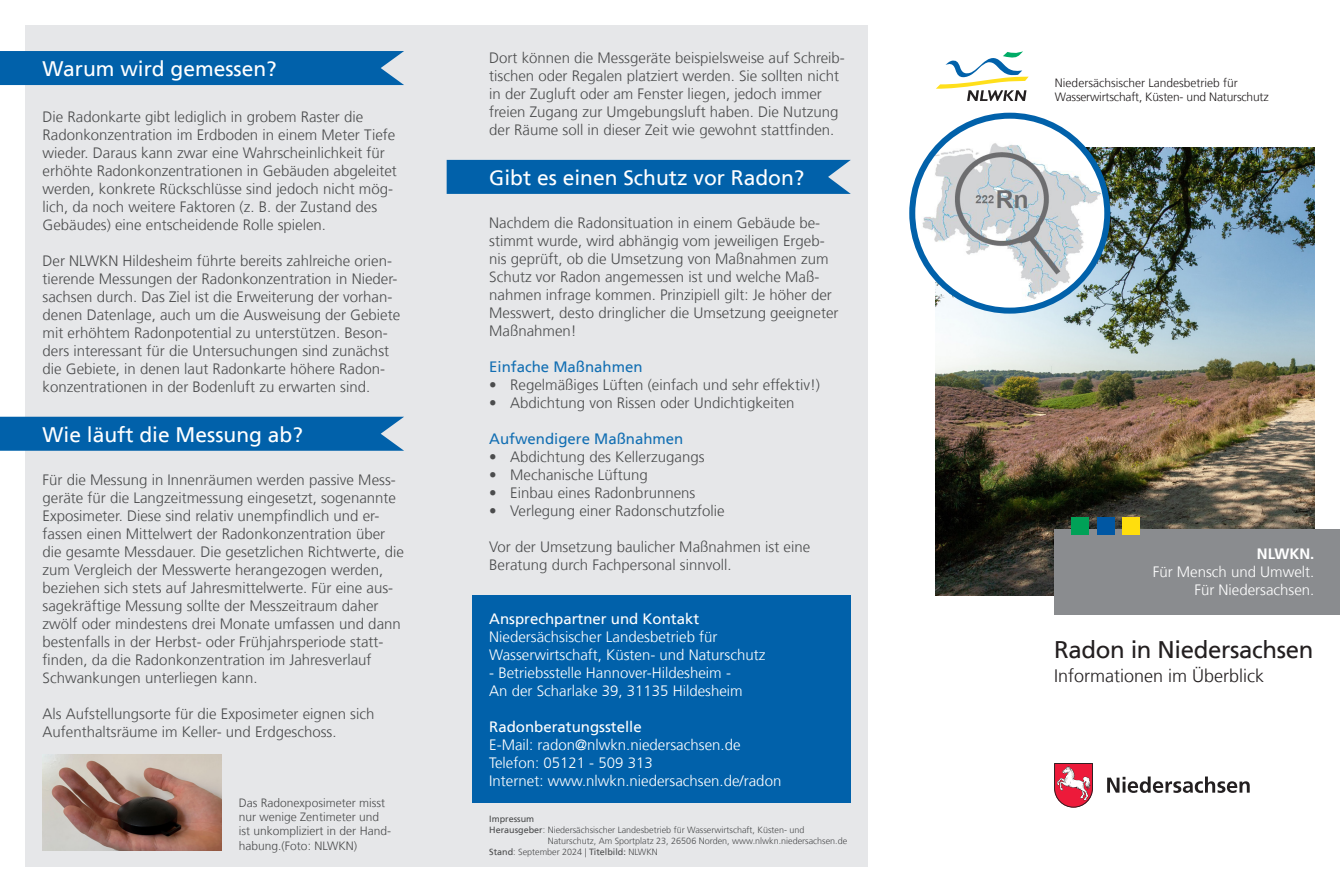
<style>
.page{position:relative;width:1340px;height:893px;background:#fff}
.page>*{position:absolute;margin:0;border:0;box-sizing:border-box;transform-origin:0 0}
.t1{font:24px "NDS Frutiger";letter-spacing:-.015em;color:#231f20}
.t2{font:21px "NDS Frutiger";color:#fff}
.t3{font:300 18px "NDS Frutiger";color:#231f20}
.t4{font:300 15px/18px "NDS Frutiger";color:#4b4c4d}
.t5{font:300 15px "NDS Frutiger";color:#fff}
.t6{font:15px "NDS Frutiger";color:#fff}
.t7{font:15px "NDS Frutiger";color:#136fb3}
.t8{font:700 15px "NDS Frutiger";color:#fff}
.t9{font:300 12px/14.4px "NDS Frutiger";color:#4b4c4d}
.t10{font:300 12px "NDS Frutiger";letter-spacing:-.015em;color:#231f20}
.t11{font:300 9px "NDS Frutiger";color:#4b4c4d}
.t12{font:9px "NDS Frutiger";color:#4b4c4d}
.s1{font-weight:400}
</style>
<div class="page">
<img style="left:935px;top:147px;width:379px;height:448px">
<div style="left:26px;top:26px;width:841px;height:841px;background:#e6e7e9"></div>
<svg style="left:1107px;top:776px;width:142px;height:17px"></svg>
<svg style="left:1054px;top:763px;width:38px;height:45px"></svg>
<svg style="left:936px;top:51px;width:92px;height:50px"></svg>
<div style="left:1054px;top:529px;width:285px;height:85px;background:#8a8c8f"></div>
<div style="left:1071px;top:518px;width:17px;height:17px;background:#00a157"></div>
<div style="left:1097px;top:518px;width:17px;height:17px;background:#0057a3"></div>
<div style="left:1122px;top:518px;width:17px;height:17px;background:#ffde0d"></div>
<div style="left:0;top:51px;width:404px;height:34px;background:#0161aa"></div>
<div style="left:0;top:417px;width:404px;height:34px;background:#0161aa"></div>
<img style="left:43px;top:754px;width:179px;height:96px">
<div style="left:446px;top:160px;width:404px;height:34px;background:#0161aa"></div>
<div style="left:472px;top:595px;width:378px;height:208px;background:#0161aa"></div>
<img style="left:918px;top:120px;width:187px;height:182px">
<div style="left:909px;top:113px;width:201px;height:201px;border:6px solid #0161aa;border-radius:50%"></div>
<p class="t2" style="left:43px;top:56px;width:236px">Warum wird gemessen?</p>
<p class="t4" style="left:43px;top:108px;width:356px">Die Radonkarte gibt lediglich in grobem Raster die Radonkonzentration im Erdboden in einem Meter Tiefe wieder. Daraus kann zwar eine Wahrscheinlichkeit für erhöhte Radonkonzentrationen in Gebäuden abgeleitet werden, konkrete Rückschlüsse sind jedoch nicht mög&shy;lich, da noch weitere Faktoren (z. B. der Zustand des Gebäudes) eine entscheidende Rolle spielen.</p>
<p class="t4" style="left:43px;top:252px;width:359px">Der NLWKN Hildesheim führte bereits zahlreiche orien&shy;tierende Messungen der Radonkonzentration in Nieder&shy;sachsen durch. Das Ziel ist die Erweiterung der vorhan&shy;denen Datenlage, auch um die Ausweisung der Gebiete mit erhöhtem Radonpotential zu unterstützen. Beson&shy;ders interessant für die Untersuchungen sind zunächst die Gebiete, in denen laut Radonkarte höhere Radon&shy;konzentrationen in der Bodenluft zu erwarten sind.</p>
<p class="t2" style="left:43px;top:422px;width:262px">Wie läuft die Messung ab?</p>
<p class="t4" style="left:43px;top:471px;width:363px">Für die Messung in Innenräumen werden passive Mess&shy;geräte für die Langzeitmessung eingesetzt, sogenannte Exposimeter. Diese sind relativ unempfindlich und er&shy;fassen einen Mittelwert der Radonkonzentration über die gesamte Messdauer. Die gesetzlichen Richtwerte, die zum Vergleich der Messwerte herangezogen werden, beziehen sich stets auf Jahresmittelwerte. Für eine aus&shy;sagekräftige Messung sollte der Messzeitraum daher zwölf oder mindestens drei Monate umfassen und dann bestenfalls in der Herbst- oder Frühjahrsperiode statt&shy;finden, da die Radonkonzentration im Jahresverlauf Schwankungen unterliegen kann.</p>
<p class="t4" style="left:43px;top:705px;width:333px">Als Aufstellungsorte für die Exposimeter eignen sich<br>Aufenthaltsräume im Keller- und Erdgeschoss.</p>
<p class="t9" style="left:239px;top:795px;width:148px">Das Radonexposimeter misst nur wenige Zentimeter und</p>
<p class="t9" style="left:239px;top:824px;width:154px">ist unkompliziert in der Hand&shy;habung.(Foto: NLWKN)</p>
<p class="t4" style="left:489px;top:49px;width:357px">Dort können die Messgeräte beispielsweise auf Schreib&shy;tischen oder Regalen platziert werden. Sie sollten nicht in der Zugluft oder am Fenster liegen, jedoch immer freien Zugang zur Umgebungsluft haben. Die Nutzung der Räume soll in dieser Zeit wie gewohnt stattfinden.</p>
<p class="t2" style="left:489px;top:165px;width:317px">Gibt es einen Schutz vor Radon?</p>
<p class="t4" style="left:489px;top:214px;width:351px">Nachdem die Radonsituation in einem Gebäude be&shy;stimmt wurde, wird abhängig vom jeweiligen Ergeb&shy;nis geprüft, ob die Umsetzung von Maßnahmen zum Schutz vor Radon angemessen ist und welche Maß&shy;nahmen infrage kommen. Prinzipiell gilt: Je höher der Messwert, desto dringlicher die Umsetzung geeigneter Maßnahmen!</p>
<p class="t7" style="left:489px;top:358px;width:155px">Einfache Maßnahmen</p>
<p class="t4" style="left:489px;top:376px;width:332px">• Regelmäßiges Lüften (einfach und sehr effektiv!)</p>
<p class="t4" style="left:489px;top:394px;width:307px">• Abdichtung von Rissen oder Undichtigkeiten</p>
<p class="t7" style="left:489px;top:430px;width:196px">Aufwendigere Maßnahmen</p>
<p class="t4" style="left:489px;top:448px;width:217px">• Abdichtung des Kellerzugangs</p>
<p class="t4" style="left:489px;top:466px;width:160px">• Mechanische Lüftung</p>
<p class="t4" style="left:489px;top:484px;width:208px">• Einbau eines Radonbrunnens</p>
<p class="t4" style="left:489px;top:502px;width:237px">• Verlegung einer Radonschutzfolie</p>
<p class="t4" style="left:489px;top:538px;width:322px">Vor der Umsetzung baulicher Maßnahmen ist eine</p>
<p class="t4" style="left:489px;top:556px;width:244px">Beratung durch Fachpersonal sinnvoll.</p>
<p class="t6" style="left:489px;top:610px;width:212px">Ansprechpartner und Kontakt</p>
<p class="t5" style="left:489px;top:628px;width:230px">Niedersächsischer Landesbetrieb für</p>
<p class="t5" style="left:489px;top:646px;width:278px">Wasserwirtschaft, Küsten- und Naturschutz</p>
<p class="t5" style="left:489px;top:664px;width:243px">- Betriebsstelle Hannover-Hildesheim -</p>
<p class="t5" style="left:489px;top:682px;width:255px">An der Scharlake 39, 31135 Hildesheim</p>
<p class="t6" style="left:489px;top:718px;width:154px">Radonberatungsstelle</p>
<p class="t5" style="left:489px;top:736px;width:253px">E-Mail: radon@nlwkn.niedersachsen.de</p>
<p class="t5" style="left:489px;top:754px;width:165px">Telefon: 05121 - 509 313</p>
<p class="t5" style="left:489px;top:772px;width:294px">Internet: www.nlwkn.niedersachsen.de/radon</p>
<p class="t12" style="left:489px;top:814px;width:47px">Impressum</p>
<p class="t11" style="left:489px;top:825px;width:317px"><span class="s1">Herausgeber</span>: Niedersächsischer Landesbetrieb für Wasserwirtschaft, Küsten- und</p>
<p class="t11" style="left:547px;top:836px;width:301px">Naturschutz, Am Sportplatz 23, 26506 Norden, www.nlwkn.niedersachsen.de</p>
<p class="t11" style="left:489px;top:846px;width:170px"><span class="s1">Stand</span>: September 2024 | <span class="s1">Titelbild:</span> NLWKN</p>
<p class="t10" style="left:1054px;top:76px;width:184px">Niedersächsischer Landesbetrieb für</p>
<p class="t10" style="left:1054px;top:90px;width:215px">Wasserwirtschaft, Küsten- und Naturschutz</p>
<p class="t8" style="left:1256px;top:545px;width:59px">NLWKN.</p>
<p class="t5" style="left:1152px;top:564px;width:163px">Für Mensch und Umwelt.</p>
<p class="t5" style="left:1194px;top:582px;width:122px">Für Niedersachsen.</p>
<p class="t1" style="left:1054px;top:635px;width:261px">Radon in Niedersachsen</p>
<p class="t3" style="left:1054px;top:665px;width:212px">Informationen im Überblick</p>
</div>
